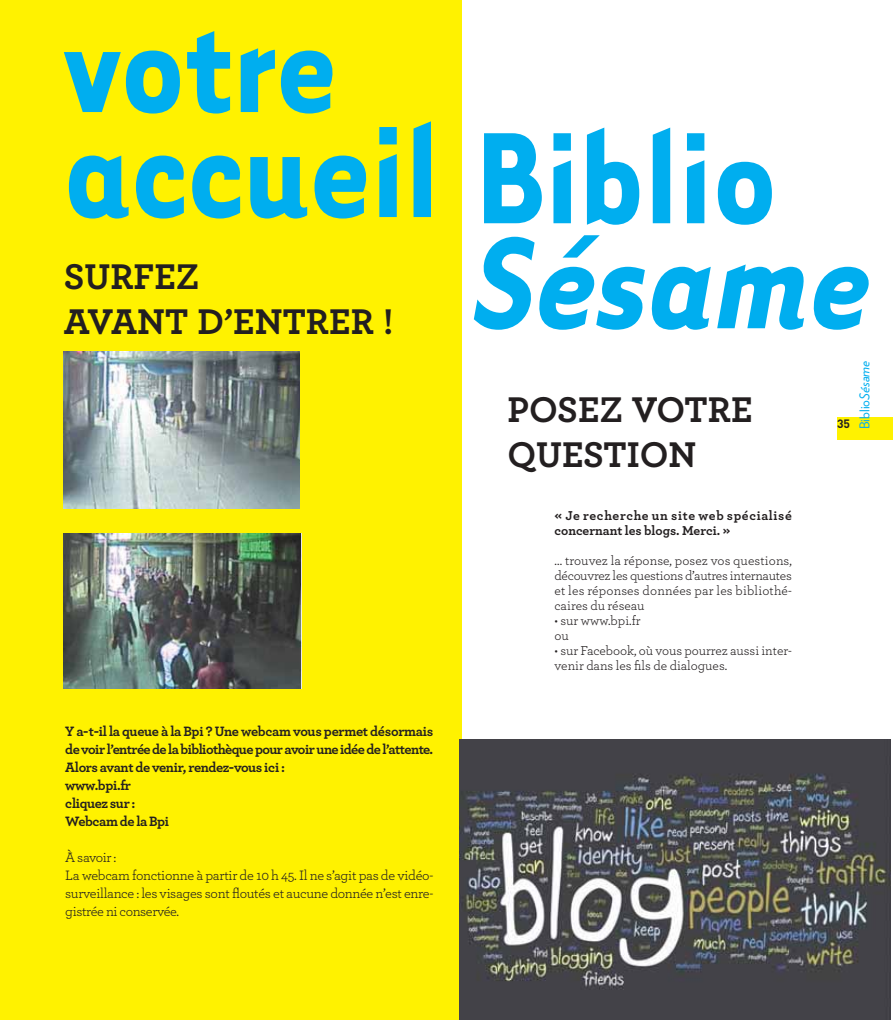
<style>
.page{position:relative;width:893px;height:1020px;background:#fff}
.page>*{position:absolute;margin:0;border:0;box-sizing:border-box;transform-origin:0 0}
.t1{font:700 150px/105px "Tarzana Narrow";color:#00aeef}
.t2{font:italic 700 150px "Tarzana Narrow";color:#00aeef}
.t3{font:700 37.5px/45px "Archer";color:#231f20}
.t4{font:700 14.25px/18px "Archer";letter-spacing:-.025em;color:#231f20}
.t5{font:14.25px/18px "Archer";letter-spacing:-.02em;color:#231f20}
.t6{font:13.5px/15px "Archer";color:#231f20}
.t7{font:700 13.5px/15px "Archer";letter-spacing:.035em;color:#231f20}
.t8{font:13.5px "Verlag";color:#00aeef}
.t9{font:700 12px "DIN";color:#231f20}
.s1{font-style:italic}
</style>
<div class="page">
<div style="left:0;top:0;width:462px;height:1020px;background:#fff200"></div>
<div style="left:837px;top:418px;width:55px;height:22px;background:#fff200"></div>
<div style="left:837px;top:417px;width:55px;height:22px;background:#fff200"></div>
<img style="left:459px;top:739px;width:431px;height:281px">
<img style="left:64px;top:352px;width:236px;height:156px">
<img style="left:64px;top:534px;width:237px;height:154px">
<h1 class="t1" style="left:64px;top:27px;width:714px">votre<br>accueil Biblio</h1>
<h1 class="t2" style="left:474px;top:189px;width:400px">Sésame</h1>
<h2 class="t3" style="left:64px;top:257px;width:331px">SURFEZ<br>AVANT D’ENTRER !</h2>
<p class="t4" style="left:65px;top:724px;width:369px">Y a-t-il la queue à la Bpi ? Une webcam vous permet désormais de voir l’entrée de la bibliothèque pour avoir une idée de l’attente.<br>Alors avant de venir, rendez-vous ici :<br>www.bpi.fr<br>cliquez sur :<br>Webcam de la Bpi</p>
<p class="t5" style="left:65px;top:850px;width:369px">À savoir :<br>La webcam fonctionne à partir de 10 h 45. Il ne s’agit pas de vidéo&shy;surveillance : les visages sont floutés et aucune donnée n’est enre&shy;gistrée ni conservée.</p>
<h2 class="t3" style="left:507px;top:389px;width:247px">POSEZ VOTRE<br>QUESTION</h2>
<p class="t7" style="left:554px;top:509px;width:239px">« Je recherche un site web spécialisé concernant les blogs. Merci. »</p>
<p class="t6" style="left:554px;top:554px;width:239px;text-align:justify">... trouvez la réponse, posez vos questions, découvrez les questions d’autres internautes et les réponses données par les bibliothé&shy;caires du réseau</p>
<p class="t6" style="left:554px;top:614px;width:88px">• sur www.bpi.fr ou</p>
<p class="t6" style="left:554px;top:644px;width:239px">• sur Facebook, où vous pourrez aussi inter&shy;venir dans les fils de dialogues.</p>
<p class="t9" style="left:837px;top:416px;width:15px">35</p>
<p class="t8" style="left:858px;top:429px;width:70px;rotate:-90deg">Biblio<span class="s1">Sésame</span></p>
</div>
